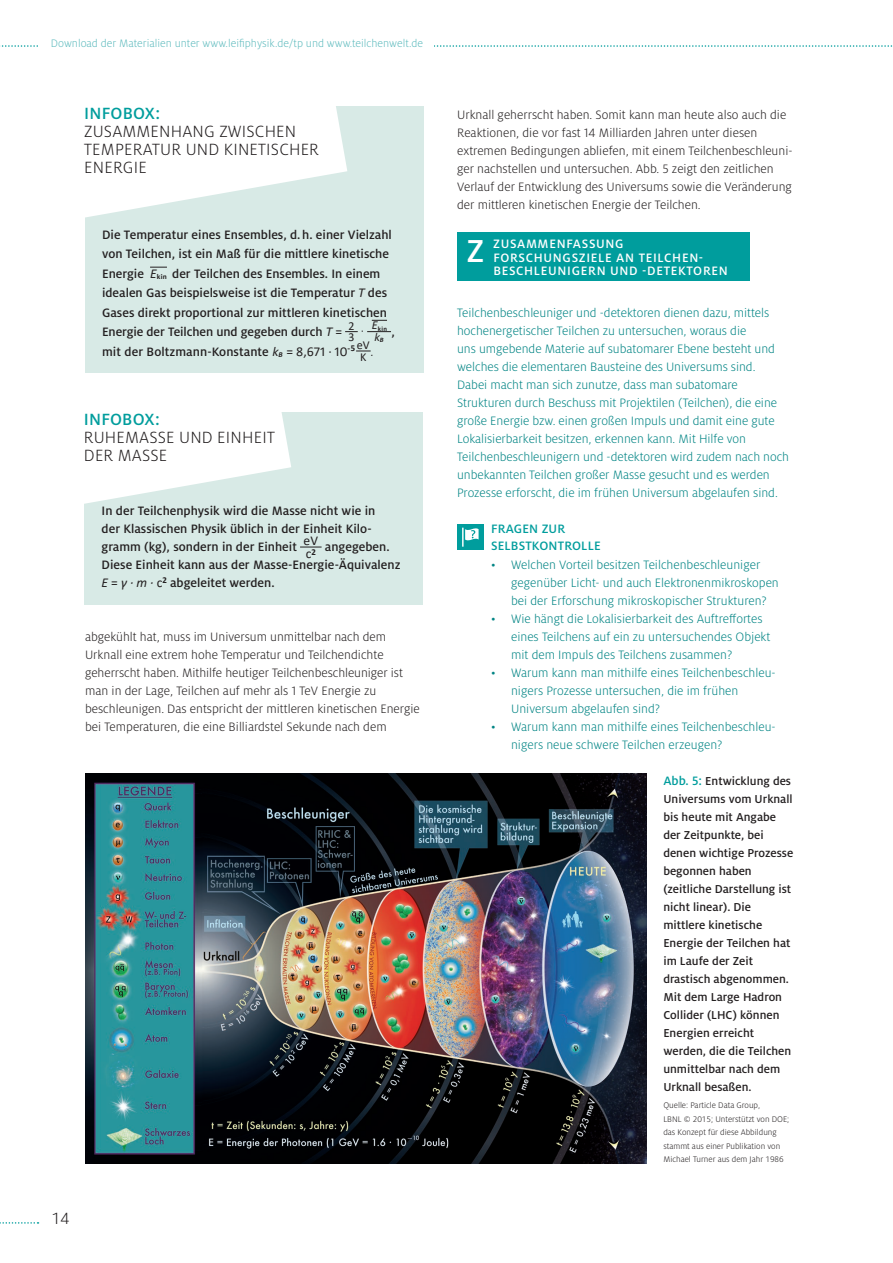
<style>
.page{position:relative;width:893px;height:1263px;background:#fff}
.page>*{position:absolute;margin:0;border:0;box-sizing:border-box;transform-origin:0 0}
.t1{font:500 35.25px "Milo OT";color:#fff}
.t2{font:300 18px/18px "Milo OT";letter-spacing:.01em;color:#231f20}
.t3{font:500 18px "Milo OT";letter-spacing:.01em;color:#009d9d}
.t4{font:300 13.5px/18px "Milo OT";letter-spacing:-.005em;color:#008484}
.t5{font:300 13.5px/18px "Milo OT";color:#231f20}
.t6{font:500 13.5px/19.5px "Milo OT";color:#231f20}
.t7{font:500 13.5px/13.5px "Milo OT";letter-spacing:.05em;color:#fff}
.t8{font:500 13.5px/16.5px "Milo OT";letter-spacing:.01em;color:#009d9d}
.t9{font:13.5px "Calibri";color:#231f20}
.t10{font:500 12.75px/18px "Milo OT";color:#231f20}
.t11{font:12.15px "Calibri";color:#231f20}
.t12{font:italic 12.15px "Calibri";color:#231f20}
.t13{font:300 12px "Milo OT";color:#5fbbbe}
.t14{font:300 9px/13.5px "Milo OT";color:#231f20}
.t15{font:700 6.75px "Calibri";color:#231f20}
.s1{font-family:"Calibri";font-weight:400;font-style:italic}
.s2{font-family:"Calibri";font-weight:400}
.s3{font-weight:400;font-size:12.15px}
.s4{font-weight:300;font-size:13.5px}
.s5{font-size:13.5px;color:#009d9d}
</style>
<div class="page">
<svg style="left:0;top:1222px;width:39px;height:2px"></svg>
<div style="left:85px;top:412px;width:338px;height:193px;background:#d8eae6"></div>
<svg style="left:300px;top:547px;width:22px;height:1px"></svg>
<svg style="left:84px;top:412px;width:207px;height:92px"></svg>
<svg style="left:0;top:45px;width:893px;height:2px"></svg>
<div style="left:38px;top:37px;width:395px;height:23px;background:#fff"></div>
<div style="left:85px;top:106px;width:338px;height:267px;background:#d8eae6"></div>
<svg style="left:150px;top:267px;width:17px;height:1px"></svg>
<svg style="left:345px;top:331px;width:13px;height:1px"></svg>
<svg style="left:372px;top:320px;width:15px;height:1px"></svg>
<svg style="left:367px;top:331px;width:24px;height:1px"></svg>
<svg style="left:356px;top:351px;width:15px;height:1px"></svg>
<svg style="left:85px;top:106px;width:262px;height:111px"></svg>
<div style="left:457px;top:232px;width:292px;height:49px;background:#009d9d"></div>
<div style="left:457px;top:524px;width:27px;height:26px;background:#009d9d"></div>
<svg style="left:462px;top:527px;width:17px;height:20px"></svg>
<img style="left:85px;top:773px;width:562px;height:390px">
<p class="t13" style="left:51px;top:37px;width:374px">Download der Materialien unter www.leifiphysik.de/tp und www.teilchenwelt.de</p>
<h2 class="t3" style="left:84px;top:103px;width:77px">INFOBOX:</h2>
<h2 class="t2" style="left:84px;top:123px;width:236px">ZUSAMMENHANG ZWISCHEN<br>TEMPERATUR UND KINETISCHER<br>ENERGIE</h2>
<p class="t6" style="left:102px;top:225px;width:291px">Die Temperatur eines Ensembles, d.h. einer Vielzahl von Teilchen, ist ein Maß für die mittlere kinetische Energie <span class="s1">E</span><sub>kin</sub> der Teilchen des Ensembles. In einem idealen Gas beispielsweise ist die Temperatur <span class="s1">T</span> des Gases direkt proportional zur mittleren kinetischen Energie der Teilchen und gegeben durch <span class="s1">T</span> <span class="s2">=</span></p>
<p class="t15" style="left:348px;top:324px;width:40px"><span class="s3">3</span> <span class="s4">·</span> <sup>E</sup>kin</p>
<p class="t11" style="left:348px;top:317px;width:7px">2</p>
<p class="t12" style="left:374px;top:328px;width:22px">k<sub>B</sub> <sup>,</sup></p>
<p class="t6" style="left:102px;top:342px;width:269px">mit der Boltzmann-Konstante <span class="s1">k</span><sub>B</sub> <span class="s2">= 8,671 · 10</span><sup>-5</sup> <sup>eV</sup></p>
<p class="t11" style="left:360px;top:348px;width:15px">K <sup>.</sup></p>
<h2 class="t3" style="left:84px;top:409px;width:77px">INFOBOX:</h2>
<h2 class="t2" style="left:84px;top:429px;width:192px">RUHEMASSE UND EINHEIT<br>DER MASSE</h2>
<p class="t6" style="left:102px;top:502px;width:275px;line-height:18px">In der Teilchenphysik wird die Masse nicht wie in der Klassischen Physik üblich in der Einheit Kilo&shy;gramm (kg), sondern in der Einheit</p>
<p class="t9" style="left:304px;top:531px;width:16px">eV</p>
<p class="t6" style="left:102px;top:538px;width:300px;line-height:18px;text-indent:204px"><span class="s2">c</span><sub>2</sub> angegeben.<br>Diese Einheit kann aus der Masse-Energie-Äquivalenz<br><span class="s1">E</span> <span class="s2">=</span> <span class="s1">γ · m ·</span> <span class="s2">c</span><sup>2</sup> abgeleitet werden.</p>
<p class="t5" style="left:85px;top:628px;width:336px">abgekühlt hat, muss im Universum unmittelbar nach dem Urknall eine extrem hohe Temperatur und Teilchendichte geherrscht haben. Mithilfe heutiger Teilchenbeschleuniger ist man in der Lage, Teilchen auf mehr als 1 TeV Energie zu beschleunigen. Das entspricht der mittleren kinetischen Energie bei Temperaturen, die eine Billiardstel Sekunde nach dem</p>
<h2 class="t2" style="left:51px;top:1209px;width:20px">14</h2>
<p class="t5" style="left:457px;top:106px;width:337px">Urknall geherrscht haben. Somit kann man heute also auch die Reaktionen, die vor fast 14 Milliarden Jahren unter diesen extremen Bedingungen abliefen, mit einem Teilchenbeschleuni&shy;ger nachstellen und untersuchen. Abb. 5 zeigt den zeitlichen Verlauf der Entwicklung des Universums sowie die Veränderung der mittleren kinetischen Energie der Teilchen.</p>
<h1 class="t1" style="left:466px;top:231px;width:19px">Z</h1>
<p class="t7" style="left:493px;top:237px;width:236px">ZUSAMMENFASSUNG<br>FORSCHUNGSZIELE AN TEILCHEN-<br>BESCHLEUNIGERN UND -DETEKTOREN</p>
<p class="t4" style="left:457px;top:304px;width:333px">Teilchenbeschleuniger und -detektoren dienen dazu, mittels hochenergetischer Teilchen zu untersuchen, woraus die<br>uns umgebende Materie auf subatomarer Ebene besteht und welches die elementaren Bausteine des Universums sind.<br>Dabei macht man sich zunutze, dass man subatomare Strukturen durch Beschuss mit Projektilen (Teilchen), die eine große Energie bzw. einen großen Impuls und damit eine gute Lokalisierbarkeit besitzen, erkennen kann. Mit Hilfe von Teilchenbeschleunigern und -detektoren wird zudem nach noch unbekannten Teilchen großer Masse gesucht und es werden Prozesse erforscht, die im frühen Universum abgelaufen sind.</p>
<p class="t8" style="left:491px;top:521px;width:111px">FRAGEN ZUR<br>SELBSTKONTROLLE</p>
<p class="t4" style="left:511px;top:556px;width:269px;text-indent:-20px">• Welchen Vorteil besitzen Teilchenbeschleuniger gegenüber Licht- und auch Elektronenmikroskopen bei der Erforschung mikroskopischer Strukturen?</p>
<p class="t4" style="left:511px;top:610px;width:261px;text-indent:-20px">• Wie hängt die Lokalisierbarkeit des Auftreffortes eines Teilchens auf ein zu untersuchendes Objekt mit dem Impuls des Teilchens zusammen?</p>
<p class="t4" style="left:511px;top:664px;width:264px;text-indent:-20px">• Warum kann man mithilfe eines Teilchenbeschleu&shy;nigers Prozesse untersuchen, die im frühen<br>Universum abgelaufen sind?</p>
<p class="t4" style="left:511px;top:718px;width:264px;text-indent:-20px">• Warum kann man mithilfe eines Teilchenbeschleu&shy;nigers neue schwere Teilchen erzeugen?</p>
<p class="t10" style="left:663px;top:772px;width:131px"><span class="s5">Abb. 5:</span> Entwicklung des<br>Universums vom Urknall bis heute mit Angabe der Zeitpunkte, bei denen wichtige Prozesse begonnen haben (zeitliche Darstellung ist nicht linear). Die mittlere kinetische<br>Energie der Teilchen hat im Laufe der Zeit drastisch abgenommen.<br>Mit dem Large Hadron<br>Collider (LHC) können<br>Energien erreicht werden, die die Teilchen unmittelbar nach dem<br>Urknall besaßen.</p>
<p class="t14" style="left:663px;top:1098px;width:127px">Quelle: Particle Data Group,<br>LBNL © 2015; Unterstützt von DOE; das Konzept für diese Abbildung stammt aus einer Publikation von<br>Michael Turner aus dem Jahr 1986</p>
</div>
